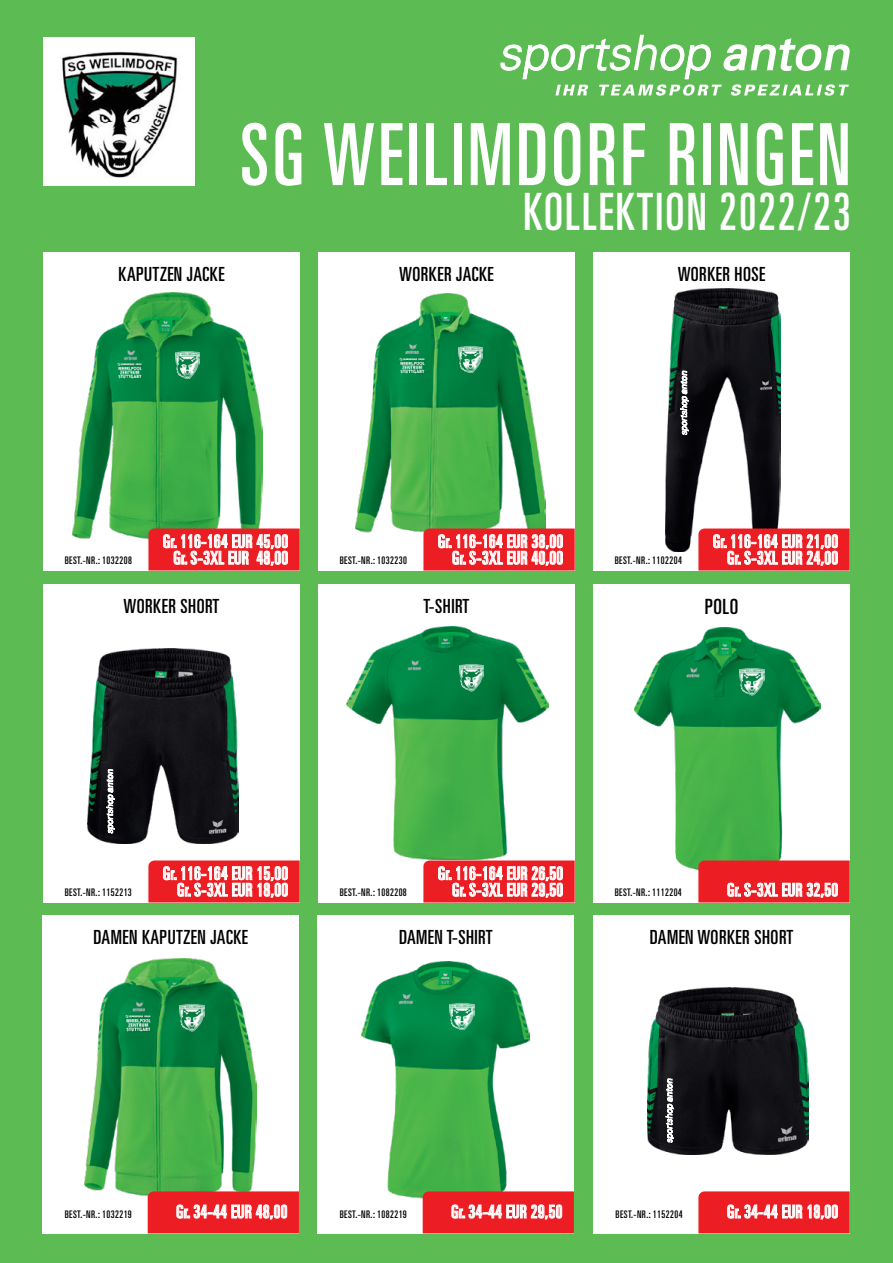
<style>
.page{position:relative;width:893px;height:1263px;background:#5dbb54}
.page>*{position:absolute;margin:0;border:0;box-sizing:border-box;transform-origin:0 0}
.t1{font:85.8px "Univers LT Pro Ult Cond";letter-spacing:.045em;color:#fff;scale:.91 1}
.t2{font:51.45px "Univers LT Pro Ult Cond";letter-spacing:.045em;color:#fff;scale:.91 1}
.t3{font:21px "Univers LT Pro Ult Cond";color:#000}
.t4{font:19.5px "Univers LT Pro Ult Cond";letter-spacing:.025em;color:#000}
.t5{font:18px "Univers LT Pro Ult Cond";letter-spacing:.02em;color:#fff}
.t6{font:10.5px "Univers LT Pro Ult Cond";letter-spacing:.04em;color:#000}
</style>
<div class="page">
<svg style="left:500px;top:34px;width:350px;height:62px"></svg>
<div style="left:43px;top:38px;width:151px;height:148px;background:#fff"></div>
<img style="left:62px;top:52px;width:116px;height:126px">
<div style="left:318px;top:252px;width:257px;height:318px;background:#fff"></div>
<div style="left:43px;top:252px;width:257px;height:318px;background:#fff"></div>
<div style="left:593px;top:252px;width:257px;height:318px;background:#fff"></div>
<div style="left:318px;top:584px;width:257px;height:318px;background:#fff"></div>
<div style="left:43px;top:584px;width:257px;height:318px;background:#fff"></div>
<div style="left:593px;top:584px;width:257px;height:318px;background:#fff"></div>
<img style="left:88px;top:648px;width:150px;height:195px">
<div style="left:42px;top:915px;width:257px;height:318px;background:#fff"></div>
<div style="left:317px;top:915px;width:257px;height:318px;background:#fff"></div>
<img style="left:72px;top:292px;width:190px;height:248px">
<img style="left:175px;top:351px;width:25px;height:28px">
<img style="left:355px;top:294px;width:190px;height:239px">
<img style="left:458px;top:345px;width:25px;height:28px">
<img style="left:666px;top:289px;width:114px;height:263px">
<svg style="left:680px;top:371px;width:8px;height:64px"></svg>
<svg style="left:106px;top:769px;width:8px;height:64px"></svg>
<img style="left:347px;top:626px;width:202px;height:233px">
<img style="left:459px;top:664px;width:25px;height:27px">
<img style="left:634px;top:627px;width:187px;height:244px">
<img style="left:740px;top:668px;width:24px;height:27px">
<img style="left:84px;top:959px;width:173px;height:237px">
<div style="left:593px;top:915px;width:257px;height:318px;background:#fff"></div>
<img style="left:647px;top:987px;width:162px;height:168px">
<svg style="left:666px;top:1078px;width:8px;height:65px"></svg>
<svg style="left:148px;top:528px;width:152px;height:42px;background:#ef5458"></svg>
<svg style="left:423px;top:528px;width:152px;height:42px;background:#ef5459"></svg>
<svg style="left:698px;top:528px;width:152px;height:42px;background:#f05358"></svg>
<svg style="left:148px;top:860px;width:152px;height:42px;background:#f15459"></svg>
<svg style="left:423px;top:860px;width:152px;height:42px;background:#f1555a"></svg>
<svg style="left:698px;top:860px;width:152px;height:42px;background:#ed393e"></svg>
<svg style="left:148px;top:1191px;width:151px;height:42px;background:#ee383d"></svg>
<svg style="left:698px;top:1191px;width:152px;height:42px;background:#ef393f"></svg>
<img style="left:180px;top:1003px;width:24px;height:28px">
<img style="left:362px;top:961px;width:167px;height:237px">
<img style="left:450px;top:1002px;width:24px;height:28px">
<svg style="left:423px;top:1191px;width:151px;height:42px;background:#ed383d"></svg>
<img style="left:117px;top:363px;width:25px;height:16px">
<img style="left:399px;top:357px;width:25px;height:16px">
<img style="left:126px;top:1015px;width:24px;height:16px">
<h1 class="t1" style="left:240px;top:95px;width:672px">SG WEILIMDORF RINGEN</h1>
<h2 class="t2" style="left:523px;top:177px;width:361px">KOLLEKTION 2022/23</h2>
<p class="t4" style="left:119px;top:261px;width:107px">KAPUTZEN JACKE</p>
<p class="t4" style="left:399px;top:261px;width:96px">WORKER JACKE</p>
<p class="t4" style="left:678px;top:261px;width:89px">WORKER HOSE</p>
<p class="t5" style="left:163px;top:529px;width:127px">Gr. 116-164 EUR 45,00</p>
<p class="t6" style="left:65px;top:553px;width:69px">BEST.-NR.: 1032208</p>
<p class="t5" style="left:173px;top:545px;width:116px">Gr. S-3XL EUR 48,00</p>
<p class="t5" style="left:438px;top:529px;width:127px">Gr. 116-164 EUR 38,00</p>
<p class="t6" style="left:340px;top:553px;width:69px">BEST.-NR.: 1032230</p>
<p class="t5" style="left:452px;top:545px;width:113px">Gr. S-3XL EUR 40,00</p>
<p class="t5" style="left:713px;top:529px;width:127px">Gr. 116-164 EUR 21,00</p>
<p class="t6" style="left:615px;top:553px;width:69px">BEST.-NR.: 1102204</p>
<p class="t5" style="left:727px;top:545px;width:113px">Gr. S-3XL EUR 24,00</p>
<p class="t4" style="left:124px;top:593px;width:97px">WORKER SHORT</p>
<p class="t4" style="left:424px;top:593px;width:47px">T-SHIRT</p>
<p class="t3" style="left:705px;top:592px;width:35px">POLO</p>
<p class="t5" style="left:163px;top:861px;width:127px">Gr. 116-164 EUR 15,00</p>
<p class="t6" style="left:65px;top:885px;width:69px">BEST.-NR.: 1152213</p>
<p class="t5" style="left:177px;top:877px;width:113px">Gr. S-3XL EUR 18,00</p>
<p class="t5" style="left:438px;top:861px;width:127px">Gr. 116-164 EUR 26,50</p>
<p class="t6" style="left:340px;top:885px;width:69px">BEST.-NR.: 1082208</p>
<p class="t5" style="left:452px;top:877px;width:113px">Gr. S-3XL EUR 29,50</p>
<p class="t6" style="left:615px;top:885px;width:69px">BEST.-NR.: 1112204</p>
<p class="t5" style="left:727px;top:877px;width:113px">Gr. S-3XL EUR 32,50</p>
<p class="t4" style="left:94px;top:924px;width:156px">DAMEN KAPUTZEN JACKE</p>
<p class="t4" style="left:399px;top:924px;width:95px">DAMEN T-SHIRT</p>
<p class="t4" style="left:650px;top:924px;width:145px">DAMEN WORKER SHORT</p>
<p class="t6" style="left:65px;top:1207px;width:69px">BEST.-NR.: 1032219</p>
<p class="t5" style="left:176px;top:1199px;width:113px">Gr. 34-44 EUR 48,00</p>
<p class="t6" style="left:340px;top:1207px;width:69px">BEST.-NR.: 1082219</p>
<p class="t5" style="left:451px;top:1199px;width:113px">Gr. 34-44 EUR 29,50</p>
<p class="t6" style="left:616px;top:1207px;width:69px">BEST.-NR.: 1152204</p>
<p class="t5" style="left:727px;top:1199px;width:113px">Gr. 34-44 EUR 18,00</p>
</div>
